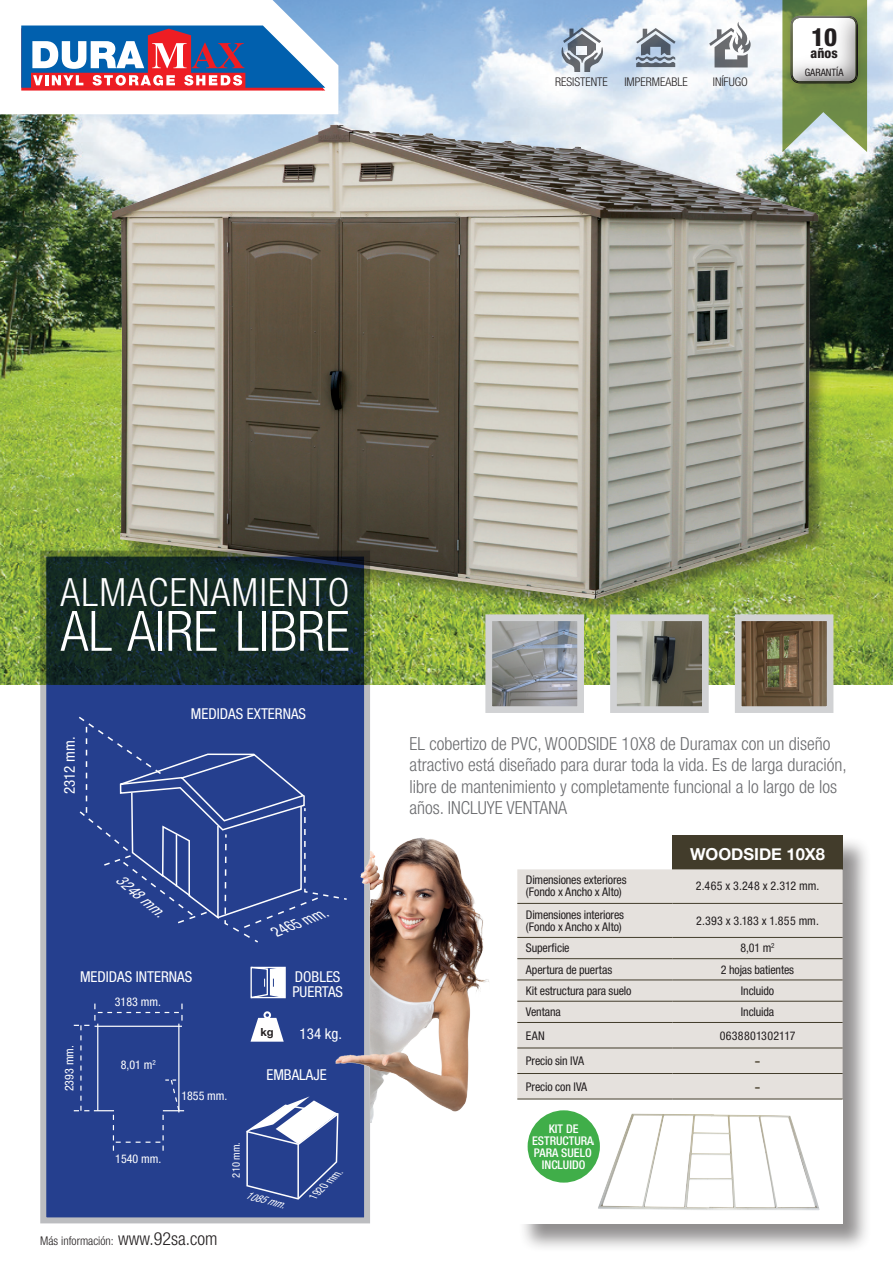
<style>
.page{position:relative;width:893px;height:1263px;background:#fff}
.page>*{position:absolute;margin:0;border:0;box-sizing:border-box;transform-origin:0 0}
.t1{font:300 condensed 55.8px "Helvetica Neue LT Pro";color:#fff}
.t2{font:300 condensed 39px "Helvetica Neue LT Pro";letter-spacing:.035em;color:#fff}
.t3{font:800 condensed 25.05px "Helvetica Neue LT Pro";color:#231f20}
.t4{font:300 condensed 18px/21.6px "Helvetica Neue LT Pro";color:#6c6d70}
.t5{font:700 16.5px "Helvetica Neue";color:#fff}
.t6{font:condensed 15px/15px "Helvetica Neue LT Pro";color:#fff}
.t7{font:italic condensed 15px "Helvetica Neue LT Pro";color:#fff}
.t8{font:700 15px "Helvetica Neue LT Pro";color:#6f6859}
.t9{font:800 condensed 13.65px "Helvetica Neue LT Pro";color:#231f20}
.t10{font:condensed 12px/12px "Helvetica Neue LT Pro";letter-spacing:-.01em;color:#231f20}
.t11{font:300 condensed 12px "Helvetica Neue LT Pro";color:#231f20}
.t12{font:condensed 12px "Helvetica Neue LT Pro";color:#fff}
.t13{font:condensed 12px "Helvetica Neue LT Pro";letter-spacing:.025em;color:#231f20}
.t14{font:500 condensed 12px/12px "Helvetica Neue LT Pro";color:#fff;text-align:center}
.t15{font:700 11.25px "Helvetica Neue LT Pro";color:#231f20}
.t16{font:italic condensed 10.5px "Helvetica Neue LT Pro";color:#fff}
.t17{font:condensed 10.5px "Helvetica Neue LT Pro";color:#fff}
.t18{font:condensed 10.2px "Helvetica Neue LT Pro";color:#231f20}
.s1{font-size:18px}
</style>
<div class="page">
<img style="left:0;top:0;width:893px;height:685px">
<div style="left:112px;top:125px;width:724px;height:492px;background:#231f20;opacity:.45"></div>
<img style="left:112px;top:125px;width:706px;height:474px">
<svg style="left:40px;top:551px;width:330px;height:672px;background:#283f6a"></svg>
<img style="left:493px;top:622px;width:83px;height:83px">
<div style="left:485px;top:614px;width:99px;height:99px;border:7px solid #d1d2d4"></div>
<img style="left:618px;top:622px;width:83px;height:83px">
<div style="left:610px;top:614px;width:99px;height:99px;border:7px solid #d1d2d4"></div>
<img style="left:743px;top:622px;width:82px;height:83px">
<div style="left:735px;top:614px;width:98px;height:99px;border:7px solid #d1d2d4"></div>
<svg style="left:0;top:0;width:338px;height:115px"></svg>
<div style="left:518px;top:836px;width:354px;height:416px;background:#231f20;opacity:.5"></div>
<div style="left:672px;top:835px;width:171px;height:34px;background:#423c2b"></div>
<div style="left:517px;top:869px;width:326px;height:230px;background:#e5e1dd"></div>
<div style="left:517px;top:1099px;width:326px;height:124px;background:#fff"></div>
<hr style="left:517px;top:903px;width:155px;height:1px;background:#423c2b">
<hr style="left:672px;top:903px;width:171px;height:1px;background:#423c2b">
<hr style="left:517px;top:937px;width:155px;height:1px;background:#423c2b">
<hr style="left:672px;top:937px;width:171px;height:1px;background:#423c2b">
<hr style="left:517px;top:958px;width:155px;height:1px;background:#423c2b">
<hr style="left:672px;top:958px;width:171px;height:1px;background:#423c2b">
<hr style="left:517px;top:979px;width:155px;height:1px;background:#423c2b">
<hr style="left:672px;top:979px;width:171px;height:1px;background:#423c2b">
<hr style="left:517px;top:1001px;width:155px;height:1px;background:#423c2b">
<hr style="left:672px;top:1001px;width:171px;height:1px;background:#423c2b">
<hr style="left:517px;top:1022px;width:155px;height:1px;background:#423c2b">
<hr style="left:672px;top:1022px;width:171px;height:1px;background:#423c2b">
<hr style="left:517px;top:1047px;width:155px;height:1px;background:#423c2b">
<hr style="left:672px;top:1047px;width:171px;height:1px;background:#423c2b">
<hr style="left:517px;top:1073px;width:155px;height:1px;background:#423c2b">
<hr style="left:672px;top:1073px;width:171px;height:1px;background:#423c2b">
<hr style="left:517px;top:1099px;width:155px;height:1px;background:#423c2b">
<hr style="left:672px;top:1099px;width:171px;height:1px;background:#423c2b">
<svg style="left:250px;top:1018px;width:34px;height:24px"></svg>
<div style="left:263px;top:1011px;width:8px;height:8px;border:2px solid #fff;border-radius:50%"></div>
<svg style="left:250px;top:966px;width:36px;height:33px"></svg>
<svg style="left:74px;top:1003px;width:110px;height:148px;background:#2d4692"></svg>
<svg style="left:245px;top:1096px;width:95px;height:104px;background:#4c61a2"></svg>
<div style="left:528px;top:1110px;width:72px;height:72px;background:#40ae49;border-radius:50%"></div>
<svg style="left:77px;top:715px;width:271px;height:229px;background:#2e4692"></svg>
<img style="left:302px;top:808px;width:187px;height:315px">
<img style="left:598px;top:1114px;width:222px;height:96px">
<svg style="left:561px;top:28px;width:42px;height:44px"></svg>
<svg style="left:709px;top:22px;width:42px;height:45px"></svg>
<svg style="left:636px;top:28px;width:40px;height:39px;background:#97a2af"></svg>
<svg style="left:782px;top:0;width:85px;height:152px;background:#8ba26b"></svg>
<div style="left:788px;top:15px;width:71px;height:69px;background:#231f20;opacity:.75"></div>
<p class="t11" style="left:555px;top:74px;width:54px">RESISTENTE</p>
<p class="t11" style="left:624px;top:74px;width:65px">IMPERMEABLE</p>
<p class="t11" style="left:713px;top:74px;width:37px">INÍFUGO</p>
<h3 class="t3" style="left:811px;top:22px;width:28px">10</h3>
<p class="t9" style="left:811px;top:44px;width:29px">años</p>
<p class="t18" style="left:805px;top:67px;width:40px">GARANTÍA</p>
<h2 class="t2" style="left:61px;top:570px;width:290px">ALMACENAMIENTO</h2>
<h1 class="t1" style="left:61px;top:599px;width:291px">AL AIRE LIBRE</h1>
<p class="t6" style="left:62px;top:794px;width:59px;rotate:-90deg">2312 mm.</p>
<p class="t6" style="left:191px;top:706px;width:117px">MEDIDAS EXTERNAS</p>
<p class="t7" style="left:124px;top:871px;width:59px;rotate:40deg">3248 mm.</p>
<p class="t7" style="left:272px;top:924px;width:59px;rotate:-22deg">2465 mm.</p>
<p class="t6" style="left:80px;top:969px;width:114px">MEDIDAS INTERNAS</p>
<p class="t12" style="left:115px;top:995px;width:48px">3183 mm.</p>
<p class="t12" style="left:62px;top:1091px;width:48px;rotate:-90deg">2393 mm.</p>
<p class="t12" style="left:121px;top:1058px;width:37px">8,01 m<sup>2</sup></p>
<p class="t12" style="left:181px;top:1088px;width:48px">1855 mm.</p>
<p class="t6" style="left:292px;top:969px;width:52px">DOBLES<br>PUERTAS</p>
<p class="t15" style="left:260px;top:1025px;width:15px">kg</p>
<p class="t6" style="left:300px;top:1026px;width:44px">134 kg.</p>
<p class="t6" style="left:266px;top:1067px;width:62px">EMBALAJE</p>
<p class="t12" style="left:115px;top:1151px;width:48px">1540 mm.</p>
<p class="t11" style="left:40px;top:1234px;width:179px">Más información: <span class="s1">www.92sa.com</span></p>
<p class="t17" style="left:230px;top:1177px;width:37px;rotate:-90deg">210 mm.</p>
<p class="t16" style="left:247px;top:1189px;width:42px;rotate:15deg">1085 mm.</p>
<p class="t16" style="left:308px;top:1193px;width:42px;rotate:-44deg">1920 mm.</p>
<h3 class="t4" style="left:410px;top:732px;width:439px">EL cobertizo de PVC, WOODSIDE 10X8 de Duramax con un diseño atractivo está diseñado para durar toda la vida. Es de larga duración, libre de mantenimiento y completamente funcional a lo largo de los años. INCLUYE VENTANA</h3>
<h3 class="t5" style="left:690px;top:841px;width:137px">WOODSIDE 10X8</h3>
<p class="t10" style="left:526px;top:874px;width:102px">Dimensiones exteriores (Fondo x Ancho x Alto)</p>
<p class="t10" style="left:696px;top:880px;width:125px">2.465 x 3.248 x 2.312 mm.</p>
<p class="t10" style="left:526px;top:908px;width:100px">Dimensiones interiores (Fondo x Ancho x Alto)</p>
<p class="t13" style="left:696px;top:913px;width:124px">2.393 x 3.183 x 1.855 mm.</p>
<p class="t10" style="left:526px;top:942px;width:45px">Superficie</p>
<p class="t10" style="left:741px;top:942px;width:36px">8,01 m<sup>2</sup></p>
<p class="t10" style="left:526px;top:963px;width:88px">Apertura de puertas</p>
<p class="t10" style="left:721px;top:963px;width:75px">2 hojas batientes</p>
<p class="t10" style="left:526px;top:984px;width:107px">Kit estructura para suelo</p>
<p class="t10" style="left:741px;top:984px;width:35px">Incluido</p>
<p class="t10" style="left:526px;top:1006px;width:36px">Ventana</p>
<p class="t10" style="left:741px;top:1006px;width:35px">Incluida</p>
<p class="t10" style="left:526px;top:1029px;width:20px">EAN</p>
<p class="t13" style="left:720px;top:1028px;width:77px">0638801302117</p>
<p class="t10" style="left:526px;top:1055px;width:60px">Precio sin IVA</p>
<p class="t8" style="left:754px;top:1051px;width:8px">-</p>
<p class="t10" style="left:526px;top:1080px;width:63px">Precio con IVA</p>
<p class="t8" style="left:754px;top:1077px;width:8px">-</p>
<p class="t14" style="left:532px;top:1122px;width:63px">KIT DE<br>ESTRUCTURA<br>PARA SUELO<br>INCLUIDO</p>
</div>
